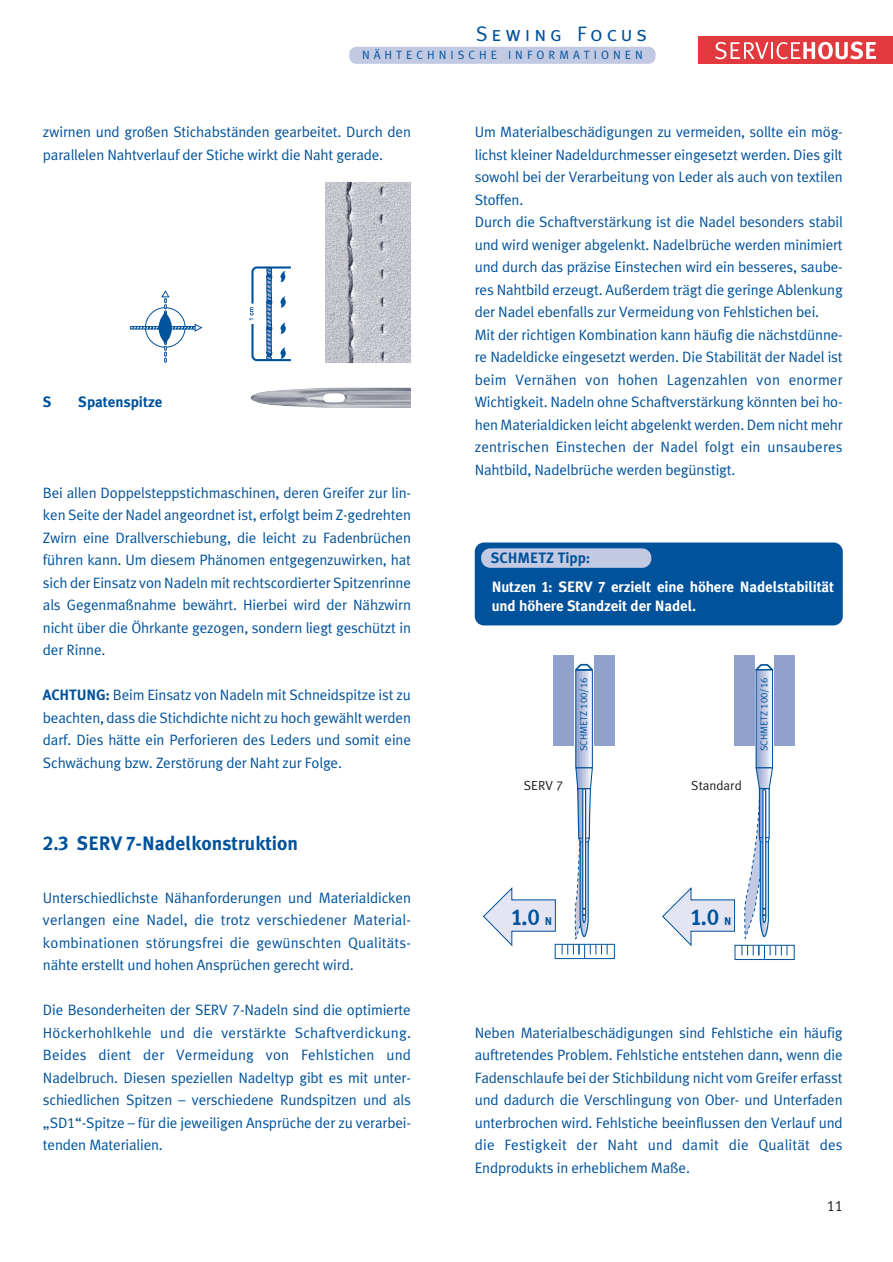
<style>
.page{position:relative;width:893px;height:1262px;background:#fff}
.page>*{position:absolute;margin:0;border:0;box-sizing:border-box;transform-origin:0 0}
.t1{font:700 22.5px "Schmetz";color:#00529b}
.t2{font:21px "Meta Caps";letter-spacing:.185em;color:#00529b}
.t3{font:700 19.5px "Schmetz";color:#00529b}
.t4{font:15px/22.5px "Schmetz Normal";letter-spacing:-.01em;color:#00529b;text-align:justify}
.t5{font:700 15px/18.8px "Schmetz";letter-spacing:-.01em;color:#fff}
.t6{font:700 15px "Schmetz";color:#00529b}
.t7{font:15px "Schmetz Normal";color:#231f20}
.t8{font:13.05px "Schmetz Normal";color:#231f20}
.t9{font:12px "Schmetz Normal";letter-spacing:.335em;color:#00529b}
.t10{font:9.9px "Schmetz Normal";color:#00529b}
.s1{font-family:"Schmetz";font-weight:700}
.s2{font-size:11.25px}
</style>
<div class="page">
<div style="left:698px;top:36px;width:194px;height:28px;background:#e1393e"></div>
<svg style="left:715px;top:42px;width:161px;height:17px"></svg>
<div style="left:349px;top:47px;width:306px;height:17px;background:#c1c9e3;border-radius:7px"></div>
<img style="left:326px;top:182px;width:85px;height:180px">
<svg style="left:130px;top:290px;width:72px;height:72px"></svg>
<svg style="left:158px;top:312px;width:14px;height:32px"></svg>
<svg style="left:249px;top:266px;width:42px;height:96px"></svg>
<img style="left:250px;top:387px;width:161px;height:21px">
<div style="left:475px;top:542px;width:367px;height:83px;background:#00529b;border-radius:9px"></div>
<div style="left:481px;top:548px;width:170px;height:20px;background:#c1c9e3;border-radius:9px"></div>
<div style="left:734px;top:945px;width:60px;height:15px;background:#fff;border:1px solid #00529b"></div>
<svg style="left:741px;top:945px;width:46px;height:14px"></svg>
<svg style="left:554px;top:944px;width:60px;height:15px"></svg>
<div style="left:734px;top:655px;width:20px;height:90px;background:#90a1cd"></div>
<div style="left:774px;top:655px;width:20px;height:90px;background:#90a1cd"></div>
<svg style="left:662px;top:887px;width:73px;height:60px"></svg>
<svg style="left:754px;top:662px;width:20px;height:9px"></svg>
<hr style="left:757px;top:670px;width:2px;height:98px;background:#9aa9d1">
<hr style="left:759px;top:670px;width:1px;height:98px;background:#a4b1d6">
<hr style="left:760px;top:670px;width:2px;height:98px;background:#adb9da">
<hr style="left:762px;top:670px;width:1px;height:98px;background:#b7c1df">
<hr style="left:763px;top:670px;width:2px;height:98px;background:#c1c9e3">
<hr style="left:765px;top:670px;width:1px;height:98px;background:#cbd2e8">
<hr style="left:766px;top:670px;width:2px;height:98px;background:#d7dced">
<hr style="left:768px;top:670px;width:1px;height:98px;background:#e3e6f2">
<hr style="left:769px;top:670px;width:2px;height:98px;background:#eff1f8">
<div style="left:755px;top:669px;width:18px;height:99px;border:1px solid #00529b"></div>
<div style="left:554px;top:655px;width:20px;height:90px;background:#90a1cd"></div>
<div style="left:594px;top:655px;width:20px;height:90px;background:#90a1cd"></div>
<svg style="left:575px;top:663px;width:18px;height:6px"></svg>
<hr style="left:577px;top:670px;width:1px;height:98px;background:#9aa9d1">
<hr style="left:579px;top:670px;width:1px;height:98px;background:#a4b1d6">
<hr style="left:580px;top:670px;width:1px;height:98px;background:#adb9da">
<hr style="left:582px;top:670px;width:1px;height:98px;background:#b7c1df">
<hr style="left:583px;top:670px;width:1px;height:98px;background:#c1c9e3">
<hr style="left:585px;top:670px;width:1px;height:98px;background:#cbd2e8">
<hr style="left:586px;top:670px;width:2px;height:98px;background:#d7dced">
<hr style="left:588px;top:670px;width:1px;height:98px;background:#e3e6f2">
<hr style="left:589px;top:670px;width:2px;height:98px;background:#eff1f8">
<div style="left:575px;top:669px;width:18px;height:99px;border:1px solid #00529b"></div>
<svg style="left:744px;top:754px;width:29px;height:185px"></svg>
<svg style="left:483px;top:754px;width:124px;height:204px"></svg>
<h2 class="t2" style="left:476px;top:22px;width:172px">Sewing Focus</h2>
<p class="t9" style="left:362px;top:50px;width:282px">NÄHTECHNISCHE INFORMATIONEN</p>
<p class="t4" style="left:43px;top:122px;width:369px">zwirnen und großen Stichabständen gearbeitet. Durch den parallelen Nahtverlauf der Stiche wirkt die Naht gerade.</p>
<p class="t6" style="left:43px;top:396px;width:10px">S</p>
<p class="t6" style="left:78px;top:396px;width:86px">Spatenspitze</p>
<p class="t4" style="left:43px;top:482px;width:369px">Bei allen Doppelsteppstichmaschinen, deren Greifer zur lin&shy;ken Seite der Nadel angeordnet ist, erfolgt beim Z-gedrehten Zwirn eine Drallverschiebung, die leicht zu Fadenbrüchen führen kann. Um diesem Phänomen entgegenzuwirken, hat sich der Einsatz von Nadeln mit rechtscordierter Spitzenrinne als Gegenmaßnahme bewährt. Hierbei wird der Nähzwirn nicht über die Öhrkante gezogen, sondern liegt geschützt in der Rinne.</p>
<p class="t4" style="left:43px;top:684px;width:369px"><span class="s1">ACHTUNG:</span> Beim Einsatz von Nadeln mit Schneidspitze ist zu beachten, dass die Stichdichte nicht zu hoch gewählt werden darf. Dies hätte ein Perforieren des Leders und somit eine Schwächung bzw. Zerstörung der Naht zur Folge.</p>
<h3 class="t3" style="left:43px;top:836px;width:257px">2.3 SERV 7-Nadelkonstruktion</h3>
<p class="t4" style="left:43px;top:887px;width:369px">Unterschiedlichste Nähanforderungen und Materialdicken verlangen eine Nadel, die trotz verschiedener Material&shy;kombinationen störungsfrei die gewünschten Qualitäts&shy;nähte erstellt und hohen Ansprüchen gerecht wird.</p>
<p class="t4" style="left:43px;top:999px;width:369px">Die Besonderheiten der SERV 7-Nadeln sind die optimierte Höckerhohlkehle und die verstärkte Schaftverdickung.<br>Beides dient der Vermeidung von Fehlstichen und Nadelbruch. Diesen speziellen Nadeltyp gibt es mit unter&shy;schiedlichen Spitzen – verschiedene Rundspitzen und als „SD1“-Spitze – für die jeweiligen Ansprüche der zu verarbei&shy;tenden Materialien.</p>
<p class="t4" style="left:475px;top:122px;width:369px;text-align:left">Um Materialbeschädigungen zu vermeiden, sollte ein mög&shy;lichst kleiner Nadeldurchmesser eingesetzt werden. Dies gilt sowohl bei der Verarbeitung von Leder als auch von textilen Stoffen.<br>Durch die Schaftverstärkung ist die Nadel besonders stabil und wird weniger abgelenkt. Nadelbrüche werden minimiert und durch das präzise Einstechen wird ein besseres, saube&shy;res Nahtbild erzeugt. Außerdem trägt die geringe Ablenkung der Nadel ebenfalls zur Vermeidung von Fehlstichen bei.<br>Mit der richtigen Kombination kann häufig die nächstdünne&shy;re Nadeldicke eingesetzt werden. Die Stabilität der Nadel ist beim Vernähen von hohen Lagenzahlen von enormer Wichtigkeit. Nadeln ohne Schaftverstärkung könnten bei ho&shy;hen Materialdicken leicht abgelenkt werden. Dem nicht mehr zentrischen Einstechen der Nadel folgt ein unsauberes Nahtbild, Nadelbrüche werden begünstigt.</p>
<p class="t6" style="left:491px;top:552px;width:101px">SCHMETZ Tipp:</p>
<p class="t5" style="left:492px;top:578px;width:344px">Nutzen 1: SERV 7 erzielt eine höhere Nadelstabilität und höhere Standzeit der Nadel.</p>
<p class="t10" style="left:580px;top:751px;width:75px;rotate:-90deg">SCHMETZ 100/16</p>
<p class="t10" style="left:760px;top:751px;width:75px;rotate:-90deg">SCHMETZ 100/16</p>
<p class="t8" style="left:524px;top:780px;width:41px">SERV 7</p>
<p class="t8" style="left:691px;top:780px;width:52px">Standard</p>
<h1 class="t1" style="left:512px;top:908px;width:42px">1.0 <span class="s2">N</span></h1>
<h1 class="t1" style="left:691px;top:908px;width:42px">1.0 <span class="s2">N</span></h1>
<p class="t4" style="left:475px;top:1022px;width:369px">Neben Materialbeschädigungen sind Fehlstiche ein häufig auftretendes Problem. Fehlstiche entstehen dann, wenn die Fadenschlaufe bei der Stichbildung nicht vom Greifer erfasst und dadurch die Verschlingung von Ober- und Unterfaden unterbrochen wird. Fehlstiche beeinflussen den Verlauf und die Festigkeit der Naht und damit die Qualität des Endprodukts in erheblichem Maße.</p>
<p class="t7" style="left:826px;top:1200px;width:18px">11</p>
</div>
